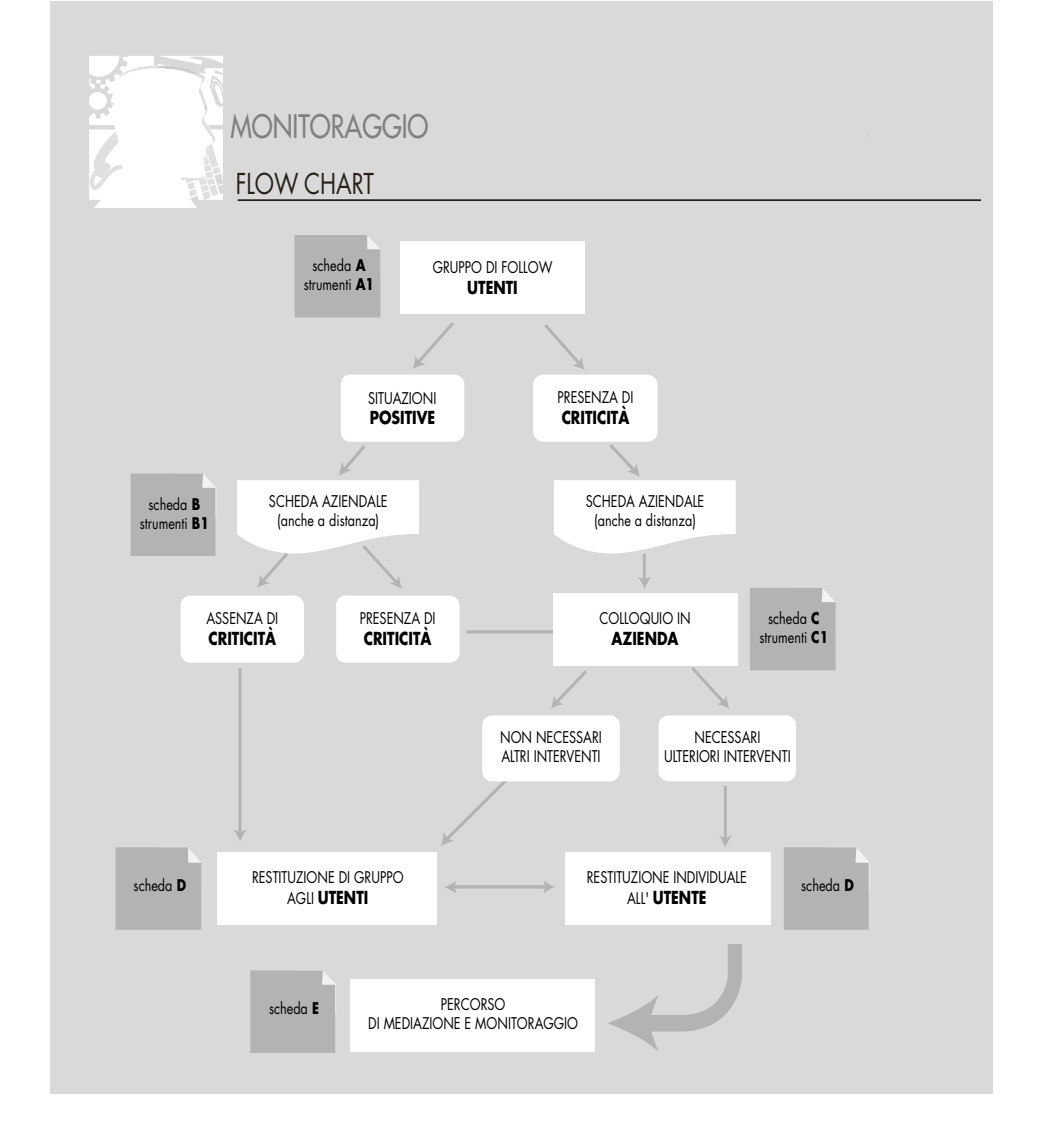
<style>
.page{position:relative;width:1042px;height:1141px;background:#fff}
.page>*{position:absolute;margin:0;border:0;box-sizing:border-box;transform-origin:0 0}
.t1{font:31.5px "Futura";color:#808080;scale:.8 1}
.t2{font:28px "Futura";color:#27211a;scale:.8 1}
.t3{font:700 17.5px "Futura";color:#000;scale:.8 1}
.t4{font:15.75px/18.7px "Futura";color:#000;text-align:center;scale:.8 1}
.s1{font-weight:700}
.s2{font-weight:400;font-size:15.75px}
</style>
<div class="page">
<div style="left:50px;top:2px;width:942px;height:1091px;background:#d9d9d9"></div>
<svg style="left:89px;top:56px;width:149px;height:152px"></svg>
<svg style="left:412px;top:322px;width:42px;height:47px"></svg>
<svg style="left:544px;top:324px;width:41px;height:46px"></svg>
<hr style="left:642px;top:554px;width:3px;height:26px;background:#b3b3b3">
<svg style="left:638px;top:577px;width:12px;height:12px"></svg>
<hr style="left:723px;top:786px;width:3px;height:54px;background:#b3b3b3">
<svg style="left:719px;top:835px;width:12px;height:12px"></svg>
<hr style="left:466px;top:630px;width:104px;height:3px;background:#b3b3b3">
<hr style="left:453px;top:885px;width:94px;height:3px;background:#b3b3b3">
<svg style="left:445px;top:881px;width:11px;height:12px"></svg>
<svg style="left:543px;top:881px;width:11px;height:12px"></svg>
<hr style="left:238px;top:668px;width:3px;height:165px;background:#b3b3b3">
<svg style="left:234px;top:830px;width:12px;height:11px"></svg>
<svg style="left:691px;top:667px;width:38px;height:42px"></svg>
<svg style="left:551px;top:670px;width:36px;height:39px"></svg>
<svg style="left:441px;top:780px;width:74px;height:66px"></svg>
<svg style="left:608px;top:944px;width:134px;height:107px"></svg>
<div style="left:341px;top:375px;width:123px;height:67px;background:#fff;border-radius:10px"></div>
<div style="left:533px;top:375px;width:124px;height:67px;background:#fff;border-radius:10px"></div>
<div style="left:294px;top:235px;width:86px;height:82px;background:#b3b3b3"></div>
<div style="left:131px;top:474px;width:85px;height:82px;background:#b3b3b3"></div>
<div style="left:750px;top:588px;width:85px;height:82px;background:#b3b3b3"></div>
<div style="left:784px;top:847px;width:85px;height:83px;background:#b3b3b3"></div>
<div style="left:115px;top:847px;width:86px;height:83px;background:#b3b3b3"></div>
<div style="left:250px;top:970px;width:86px;height:83px;background:#b3b3b3"></div>
<div style="left:400px;top:242px;width:185px;height:72px;background:#fff"></div>
<div style="left:553px;top:593px;width:184px;height:73px;background:#fff"></div>
<div style="left:217px;top:852px;width:220px;height:72px;background:#fff"></div>
<div style="left:565px;top:852px;width:205px;height:72px;background:#fff"></div>
<div style="left:350px;top:979px;width:244px;height:73px;background:#fff"></div>
<div style="left:180px;top:596px;width:124px;height:67px;background:#fff;border-radius:10px"></div>
<div style="left:336px;top:596px;width:123px;height:67px;background:#fff;border-radius:10px"></div>
<div style="left:482px;top:715px;width:137px;height:66px;background:#fff;border-radius:10px"></div>
<div style="left:658px;top:715px;width:138px;height:66px;background:#fff;border-radius:10px"></div>
<svg style="left:237px;top:441px;width:182px;height:148px"></svg>
<svg style="left:553px;top:440px;width:182px;height:118px"></svg>
<hr style="left:238px;top:199px;width:742px;height:2px;background:#27211a">
<h1 class="t1" style="left:230px;top:111px;width:249px">MONITORAGGIO</h1>
<h2 class="t2" style="left:236px;top:170px;width:174px">FLOW CHART</h2>
<p class="t4" style="left:304px;top:257px;width:90px">scheda <span class="s1">A </span>strumenti <span class="s1">A1</span></p>
<p class="t4" style="left:432px;top:259px;width:151px">GRUPPO DI FOLLOW</p>
<p class="t3" style="left:467px;top:280px;width:65px">UTENTI</p>
<p class="t4" style="left:140px;top:496px;width:88px">scheda <span class="s1">B </span>strumenti <span class="s1">B1</span></p>
<p class="t4" style="left:368px;top:390px;width:87px">SITUAZIONI</p>
<p class="t3" style="left:369px;top:410px;width:83px">POSITIVE</p>
<p class="t4" style="left:557px;top:389px;width:96px">PRESENZA DI</p>
<p class="t3" style="left:561px;top:410px;width:86px">CRITICITÀ</p>
<p class="t4" style="left:269px;top:493px;width:150px">SCHEDA AZIENDALE (anche a distanza)</p>
<p class="t4" style="left:585px;top:493px;width:150px">SCHEDA AZIENDALE (anche a distanza)</p>
<p class="t4" style="left:206px;top:611px;width:91px">ASSENZA DI</p>
<p class="t3" style="left:208px;top:631px;width:86px">CRITICITÀ</p>
<p class="t4" style="left:359px;top:611px;width:96px">PRESENZA DI</p>
<p class="t3" style="left:364px;top:631px;width:86px">CRITICITÀ</p>
<p class="t4" style="left:599px;top:611px;width:115px">COLLOQUIO IN</p>
<p class="t3" style="left:611px;top:631px;width:85px">AZIENDA</p>
<p class="t4" style="left:759px;top:610px;width:88px">scheda <span class="s1">C </span>strumenti <span class="s1">C1</span></p>
<p class="t4" style="left:500px;top:730px;width:129px;text-align:left">NON NECESSARI<br>ALTRI INTERVENTI</p>
<p class="t4" style="left:664px;top:730px;width:160px">NECESSARI<br>ULTERIORI INTERVENTI</p>
<p class="t4" style="left:586px;top:870px;width:202px">RESTITUZIONE INDIVIDUALE</p>
<p class="t3" style="left:627px;top:890px;width:101px"><span class="s2">ALL'</span> UTENTE</p>
<p class="t4" style="left:252px;top:870px;width:191px">RESTITUZIONE DI GRUPPO</p>
<p class="t3" style="left:287px;top:890px;width:103px"><span class="s2">AGLI</span> UTENTI</p>
<p class="t4" style="left:134px;top:877px;width:67px">scheda <span class="s1">D</span></p>
<p class="t4" style="left:801px;top:877px;width:67px">scheda <span class="s1">D</span></p>
<p class="t4" style="left:269px;top:1000px;width:64px">scheda <span class="s1">E</span></p>
<p class="t4" style="left:368px;top:997px;width:264px">PERCORSO<br>DI MEDIAZIONE E MONITORAGGIO</p>
</div>
